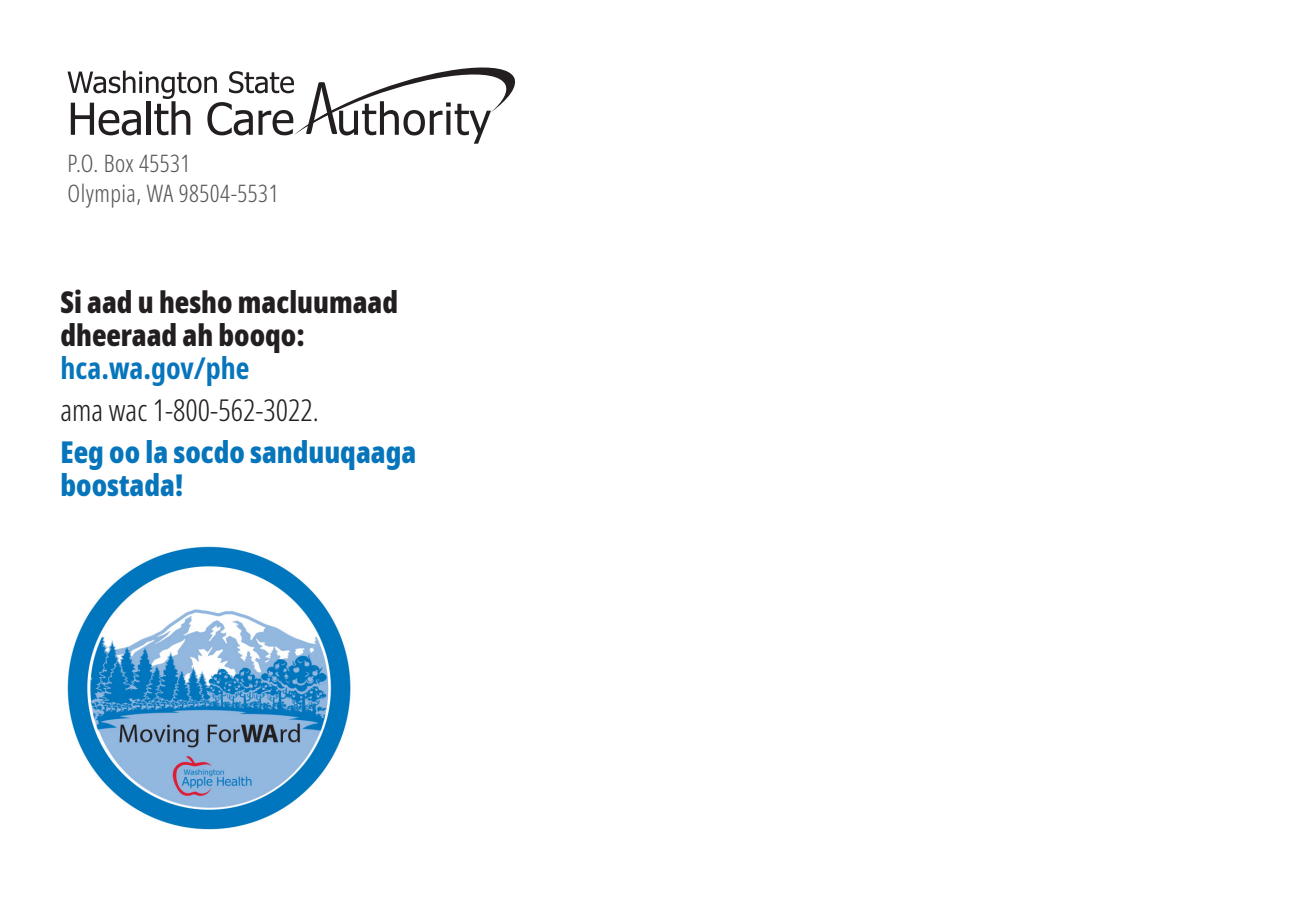
<style>
.page{position:relative;width:1296px;height:918px;background:#fff}
.page>*{position:absolute;margin:0;border:0;box-sizing:border-box;transform-origin:0 0}
.t1{font:900 extra-condensed 30px/33px "Noto Sans";color:#231f20}
.t2{font:900 extra-condensed 30px/33px "Noto Sans";color:#0675bb}
.t3{font:300 extra-condensed 30px "Noto Sans";color:#231f20}
.t4{font:700 extra-condensed 30px "Noto Sans";color:#0675bb}
.t5{font:300 extra-condensed 24px "Noto Sans";letter-spacing:.02em;color:#57585a}
</style>
<div class="page">
<img style="left:67px;top:546px;width:284px;height:284px">
<svg style="left:68px;top:67px;width:448px;height:77px"></svg>
<p class="t5" style="left:68px;top:147px;width:124px">P.O. Box 45531</p>
<p class="t5" style="left:68px;top:177px;width:213px">Olympia, WA 98504-5531</p>
<p class="t1" style="left:60px;top:285px;width:339px">Si aad u hesho macluumaad dheeraad ah booqo:</p>
<p class="t4" style="left:60px;top:346px;width:191px">hca.wa.gov/phe</p>
<p class="t3" style="left:60px;top:389px;width:260px">ama wac 1-800-562-3022.</p>
<p class="t2" style="left:60px;top:435px;width:357px">Eeg oo la socdo sanduuqaaga boostada!</p>
</div>
